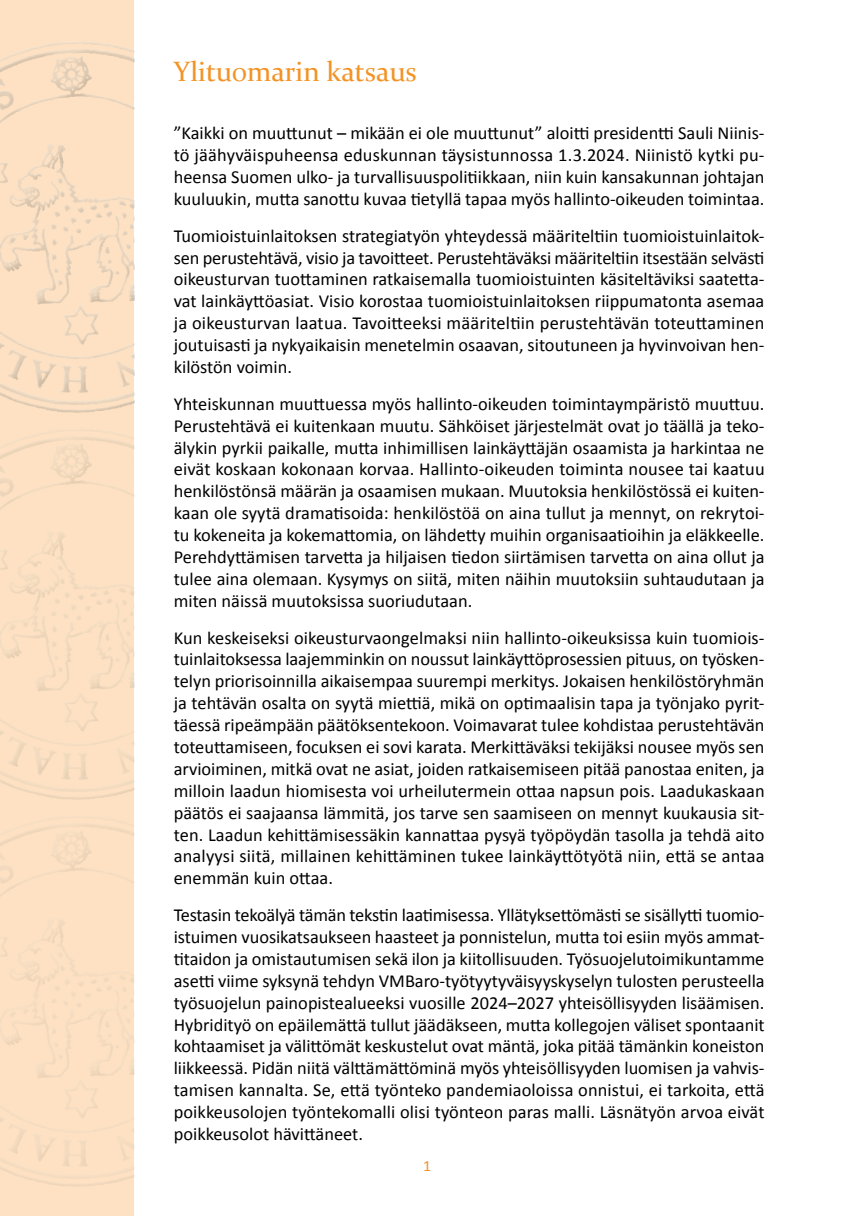
<style>
.page{position:relative;width:854px;height:1216px;background:#fff}
.page>*{position:absolute;margin:0;border:0;box-sizing:border-box;transform-origin:0 0}
.otsikko{font:28px "Constantia";color:#f39325}
.Teksti_suomi{font:18.38px/21.9px "Calibri";color:#000;text-align:justify}
.t1{font:15.75px "Calibri";color:#f39325}
</style>
<div class="page">
<div style="left:0;top:0;width:134px;height:1215px;background:#fde1c2"></div>
<div style="left:0;top:50px;width:134px;height:367px;background:#000;opacity:.75"></div>
<div style="left:0;top:416px;width:134px;height:374px;background:#fde1c2"></div>
<h2 class="otsikko" style="left:174px;top:52px;width:244px">Ylituomarin katsaus</h2>
<p class="Teksti_suomi" style="left:174px;top:122px;width:592px">”Kaikki on muuttunut – mikään ei ole muuttunut” aloitti presidentti Sauli Niinis&shy;tö jäähyväispuheensa eduskunnan täysistunnossa 1.3.2024. Niinistö kytki pu&shy;heensa Suomen ulko- ja turvallisuuspolitiikkaan, niin kuin kansakunnan johtajan kuuluukin, mutta sanottu kuvaa tietyllä tapaa myös hallinto-oikeuden toimintaa.</p>
<p class="Teksti_suomi" style="left:174px;top:225px;width:592px">Tuomioistuinlaitoksen strategiatyön yhteydessä määriteltiin tuomioistuinlaitok&shy;sen perustehtävä, visio ja tavoitteet. Perustehtäväksi määriteltiin itsestään selvästi oikeusturvan tuottaminen ratkaisemalla tuomioistuinten käsiteltäviksi saatetta&shy;vat lainkäyttöasiat. Visio korostaa tuomioistuinlaitoksen riippumatonta asemaa ja oikeusturvan laatua. Tavoitteeksi määriteltiin perustehtävän toteuttaminen joutuisasti ja nykyaikaisin menetelmin osaavan, sitoutuneen ja hyvinvoivan hen&shy;kilöstön voimin.</p>
<p class="Teksti_suomi" style="left:174px;top:393px;width:592px">Yhteiskunnan muuttuessa myös hallinto-oikeuden toimintaympäristö muuttuu.<br>Perustehtävä ei kuitenkaan muutu. Sähköiset järjestelmät ovat jo täällä ja teko&shy;älykin pyrkii paikalle, mutta inhimillisen lainkäyttäjän osaamista ja harkintaa ne eivät koskaan kokonaan korvaa. Hallinto-oikeuden toiminta nousee tai kaatuu henkilöstönsä määrän ja osaamisen mukaan. Muutoksia henkilöstössä ei kuiten&shy;kaan ole syytä dramatisoida: henkilöstöä on aina tullut ja mennyt, on rekrytoi&shy;tu kokeneita ja kokemattomia, on lähdetty muihin organisaatioihin ja eläkkeelle.<br>Perehdyttämisen tarvetta ja hiljaisen tiedon siirtämisen tarvetta on aina ollut ja tulee aina olemaan. Kysymys on siitä, miten näihin muutoksiin suhtaudutaan ja miten näissä muutoksissa suoriudutaan.</p>
<p class="Teksti_suomi" style="left:174px;top:626px;width:592px">Kun keskeiseksi oikeusturvaongelmaksi niin hallinto-oikeuksissa kuin tuomiois&shy;tuinlaitoksessa laajemminkin on noussut lainkäyttöprosessien pituus, on työsken&shy;telyn priorisoinnilla aikaisempaa suurempi merkitys. Jokaisen henkilöstöryhmän ja tehtävän osalta on syytä miettiä, mikä on optimaalisin tapa ja työnjako pyrit&shy;täessä ripeämpään päätöksentekoon. Voimavarat tulee kohdistaa perustehtävän toteuttamiseen, focuksen ei sovi karata. Merkittäväksi tekijäksi nousee myös sen arvioiminen, mitkä ovat ne asiat, joiden ratkaisemiseen pitää panostaa eniten, ja milloin laadun hiomisesta voi urheilutermein ottaa napsun pois. Laadukaskaan päätös ei saajaansa lämmitä, jos tarve sen saamiseen on mennyt kuukausia sit&shy;ten. Laadun kehittämisessäkin kannattaa pysyä työpöydän tasolla ja tehdä aito analyysi siitä, millainen kehittäminen tukee lainkäyttötyötä niin, että se antaa enemmän kuin ottaa.</p>
<p class="Teksti_suomi" style="left:174px;top:904px;width:592px">Testasin tekoälyä tämän tekstin laatimisessa. Yllätyksettömästi se sisällytti tuomio&shy;istuimen vuosikatsaukseen haasteet ja ponnistelun, mutta toi esiin myös ammat&shy;titaidon ja omistautumisen sekä ilon ja kiitollisuuden. Työsuojelutoimikuntamme asetti viime syksynä tehdyn VMBaro-työtyytyväisyyskyselyn tulosten perusteella työsuojelun painopistealueeksi vuosille 2024–2027 yhteisöllisyyden lisäämisen.<br>Hybridityö on epäilemättä tullut jäädäkseen, mutta kollegojen väliset spontaanit kohtaamiset ja välittömät keskustelut ovat mäntä, joka pitää tämänkin koneiston liikkeessä. Pidän niitä välttämättöminä myös yhteisöllisyyden luomisen ja vahvis&shy;tamisen kannalta. Se, että työnteko pandemiaoloissa onnistui, ei tarkoita, että poikkeusolojen työntekomalli olisi työnteon paras malli. Läsnätyön arvoa eivät poikkeusolot hävittäneet.</p>
<p class="t1" style="left:423px;top:1156px;width:9px">1</p>
</div>
